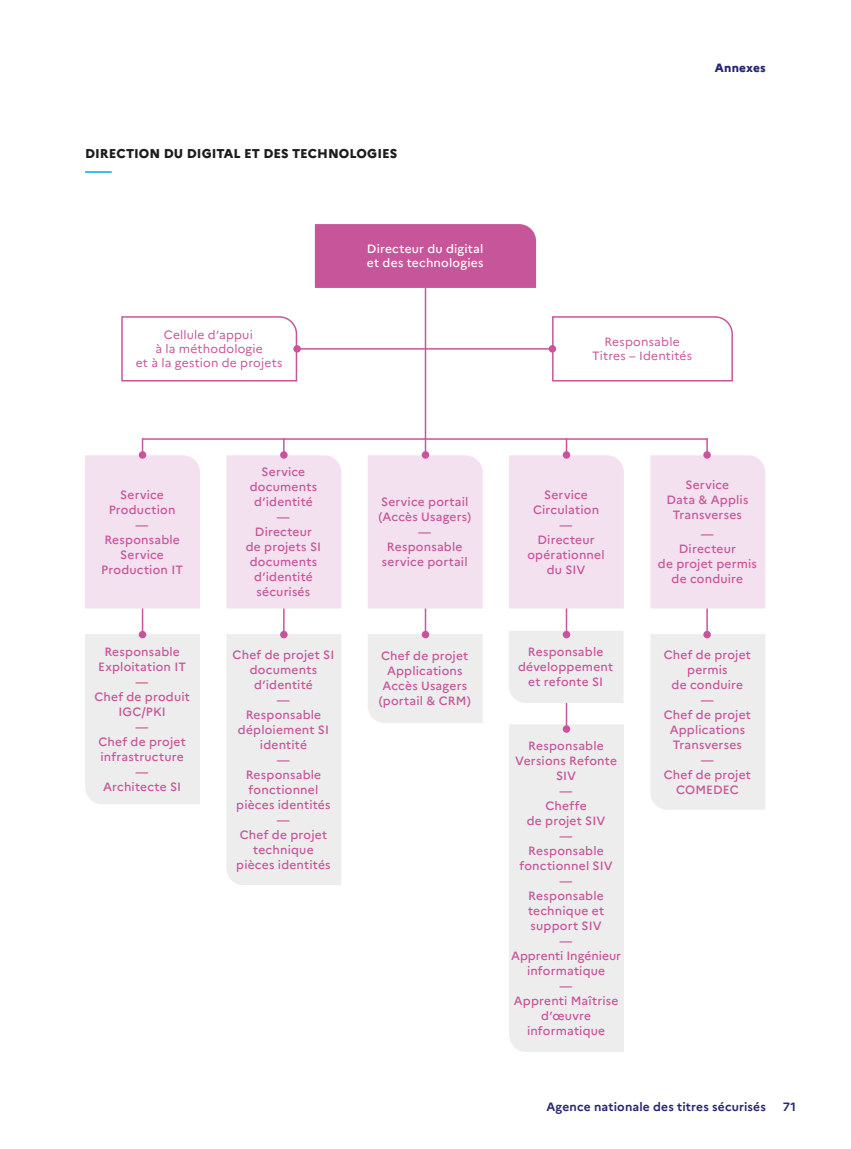
<style>
.page{position:relative;width:851px;height:1149px;background:#fff}
.page>*{position:absolute;margin:0;border:0;box-sizing:border-box;transform-origin:0 0}
.t1{font:800 12.75px "Marianne";letter-spacing:.005em;color:#1d1d1b}
.t2{font:500 12px/15px "Marianne";letter-spacing:.015em;color:#c7559a;text-align:center}
.t3{font:12px/14.4px "Marianne";letter-spacing:.015em;color:#c7559a;text-align:center}
.t4{font:500 12px/14.4px "Marianne";letter-spacing:.015em;color:#fff}
.t5{font:700 12px "Marianne";letter-spacing:.015em;color:#272774}
.t6{font:800 12px "Marianne";letter-spacing:.015em;color:#272774}
</style>
<div class="page">
<hr style="left:85px;top:171px;width:27px;height:2px;background:#00a8e7">
<hr style="left:424px;top:288px;width:2px;height:151px;background:#c7559a">
<hr style="left:142px;top:438px;width:565px;height:1px;background:#c7559a">
<div style="left:368px;top:634px;width:114px;height:89px;background:#ededed"></div>
<div style="left:509px;top:631px;width:114px;height:71px;background:#ededed"></div>
<div style="left:509px;top:724px;width:115px;height:327px;background:#ededed"></div>
<svg style="left:121px;top:316px;width:177px;height:66px"></svg>
<svg style="left:551px;top:316px;width:182px;height:66px"></svg>
<hr style="left:297px;top:348px;width:255px;height:1px;background:#c7559a">
<div style="left:293px;top:345px;width:8px;height:7px;background:#c7559a;border-radius:50%"></div>
<div style="left:548px;top:345px;width:8px;height:7px;background:#c7559a;border-radius:50%"></div>
<div style="left:315px;top:224px;width:221px;height:64px;background:#c7559a"></div>
<svg style="left:650px;top:438px;width:115px;height:371px;background:#f1e9ef"></svg>
<div style="left:703px;top:630px;width:7px;height:8px;background:#c7559a;border-radius:50%"></div>
<svg style="left:509px;top:438px;width:115px;height:170px;background:#f3e2ef"></svg>
<div style="left:562px;top:451px;width:8px;height:7px;background:#c7559a;border-radius:50%"></div>
<hr style="left:565px;top:608px;width:2px;height:26px;background:#c7559a">
<div style="left:562px;top:630px;width:8px;height:8px;background:#c7559a;border-radius:50%"></div>
<hr style="left:565px;top:702px;width:2px;height:26px;background:#c7559a">
<div style="left:562px;top:725px;width:8px;height:7px;background:#c7559a;border-radius:50%"></div>
<svg style="left:367px;top:438px;width:115px;height:170px;background:#f3e2ef"></svg>
<div style="left:421px;top:451px;width:8px;height:7px;background:#c7559a;border-radius:50%"></div>
<hr style="left:424px;top:608px;width:2px;height:26px;background:#c7559a">
<div style="left:421px;top:630px;width:8px;height:8px;background:#c7559a;border-radius:50%"></div>
<svg style="left:226px;top:438px;width:115px;height:446px;background:#f0e9ee"></svg>
<div style="left:280px;top:630px;width:7px;height:8px;background:#c7559a;border-radius:50%"></div>
<svg style="left:85px;top:438px;width:115px;height:366px;background:#f1e9ef"></svg>
<div style="left:139px;top:630px;width:7px;height:8px;background:#c7559a;border-radius:50%"></div>
<p class="t1" style="left:85px;top:145px;width:314px">DIRECTION DU DIGITAL ET DES TECHNOLOGIES</p>
<p class="t6" style="left:714px;top:61px;width:52px">Annexes</p>
<p class="t4" style="left:367px;top:241px;width:118px">Directeur du digital et des technologies</p>
<p class="t3" style="left:136px;top:327px;width:148px">Cellule d’appui<br>à la méthodologie<br>et à la gestion de projets</p>
<p class="t3" style="left:592px;top:334px;width:101px">Responsable<br>Titres – Identités</p>
<p class="t2" style="left:101px;top:486px;width:83px">Service<br>Production —<br>Responsable<br>Service<br>Production IT</p>
<p class="t2" style="left:94px;top:643px;width:97px">Responsable<br>Exploitation IT —<br>Chef de produit<br>IGC/PKI<br>—<br>Chef de projet infrastructure —<br>Architecte SI</p>
<p class="t2" style="left:246px;top:464px;width:77px">Service documents d’identité<br>—<br>Directeur<br>de projets SI documents d’identité sécurisés</p>
<p class="t2" style="left:232px;top:646px;width:103px">Chef de projet SI documents d’identité<br>—<br>Responsable déploiement SI identité<br>—<br>Responsable fonctionnel pièces identités —<br>Chef de projet technique<br>pièces identités</p>
<p class="t2" style="left:378px;top:494px;width:94px">Service portail (Accès Usagers) —<br>Responsable service portail</p>
<p class="t2" style="left:378px;top:648px;width:94px">Chef de projet<br>Applications<br>Accès Usagers (portail &amp; CRM)</p>
<p class="t2" style="left:527px;top:486px;width:79px">Service<br>Circulation —<br>Directeur opérationnel du SIV</p>
<p class="t2" style="left:518px;top:644px;width:97px">Responsable développement et refonte SI</p>
<p class="t2" style="left:511px;top:737px;width:111px">Responsable<br>Versions Refonte<br>SIV<br>—<br>Cheffe<br>de projet SIV<br>—<br>Responsable fonctionnel SIV<br>—<br>Responsable technique et support SIV<br>—<br>Apprenti Ingénieur informatique<br>—<br>Apprenti Maîtrise d’œuvre informatique</p>
<p class="t2" style="left:666px;top:477px;width:83px">Service<br>Data &amp; Applis<br>Transverses</p>
<p class="t2" style="left:657px;top:526px;width:100px">—<br>Directeur<br>de projet permis de conduire</p>
<p class="t2" style="left:663px;top:646px;width:89px">Chef de projet permis<br>de conduire —<br>Chef de projet<br>Applications<br>Transverses<br>—<br>Chef de projet<br>COMEDEC</p>
<p class="t5" style="left:546px;top:1098px;width:221px">Agence nationale des titres sécurisés</p>
<p class="t5" style="left:782px;top:1098px;width:15px">71</p>
</div>
